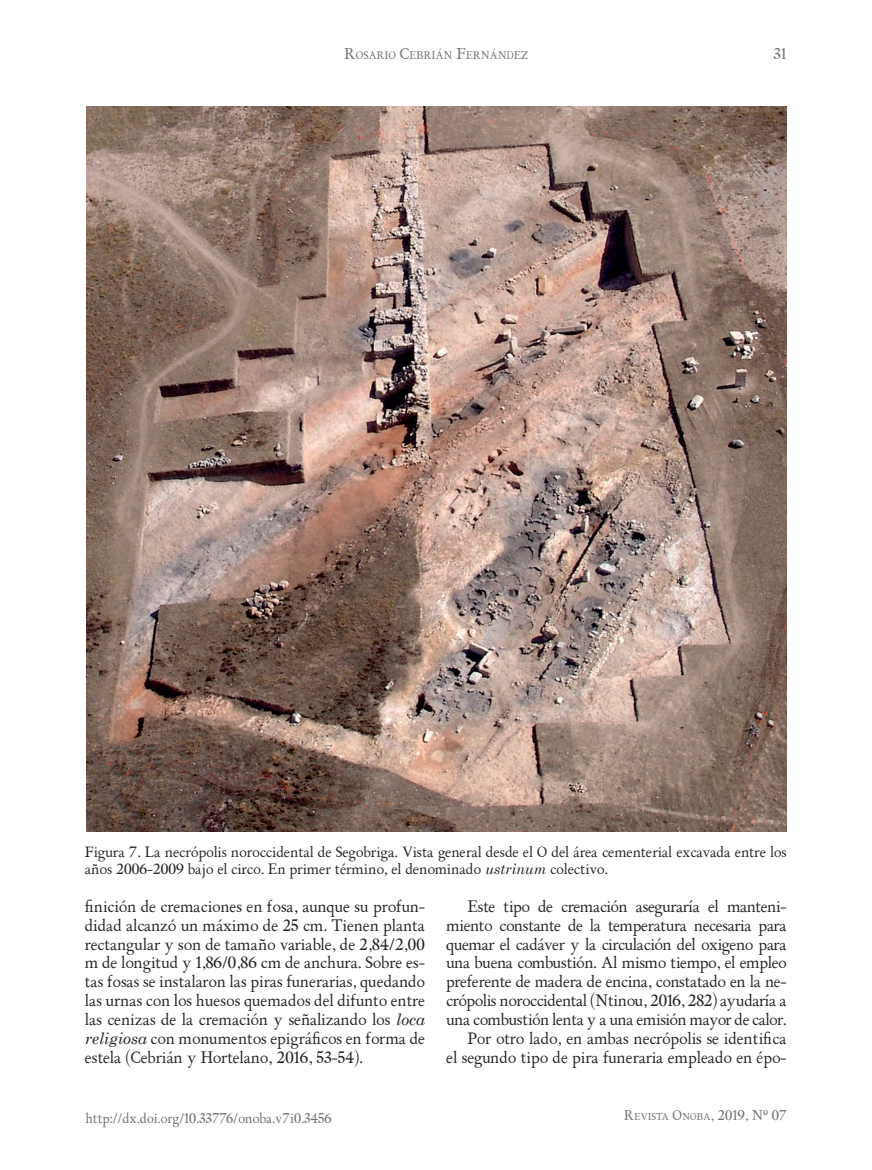
<style>
.page{position:relative;width:872px;height:1170px;background:#fff}
.page>*{position:absolute;margin:0;border:0;box-sizing:border-box;transform-origin:0 0}
.Texto_G{font:15.75px/18.9px "ALPHABETUM Unicode";color:#231f20;text-align:justify}
.t1{font:15px "ALPHABETUM Unicode";color:#6c6d70}
.Pie_de_foto{font:14.25px/17.1px "ALPHABETUM Unicode";color:#231f20}
.t2{font:13.5px "ALPHABETUM Unicode";color:#6c6d70}
.t3{font:10.5px "ALPHABETUM Unicode";color:#6c6d70}
.t4{font:9.45px "ALPHABETUM Unicode";color:#6c6d70}
.s1{font-size:15px}
.s2{font-style:italic}
.s3{font-size:13.5px}
</style>
<div class="page">
<img style="left:86px;top:106px;width:701px;height:725px">
<p class="t3" style="left:344px;top:48px;width:185px"><span class="s1">R</span>OSARIO <span class="s1">C</span>EBRIÁN <span class="s1">F</span>ERNÁNDEZ</p>
<p class="t1" style="left:774px;top:44px;width:14px">31</p>
<p class="Pie_de_foto" style="left:85px;top:843px;width:703px">Figura 7. La necrópolis noroccidental de Segobriga. Vista general desde el O del área cementerial excavada entre los años 2006-2009 bajo el circo. En primer término, el denominado <span class="s2">ustrinum</span> colectivo.</p>
<p class="Texto_G" style="left:85px;top:897px;width:342px">finición de cremaciones en fosa, aunque su profun&shy;didad alcanzó un máximo de 25 cm. Tienen planta rectangular y son de tamaño variable, de 2,84/2,00 m de longitud y 1,86/0,86 cm de anchura. Sobre es&shy;tas fosas se instalaron las piras funerarias, quedando las urnas con los huesos quemados del difunto entre las cenizas de la cremación y señalizando los <span class="s2">loca religiosa</span> con monumentos epigráficos en forma de estela (Cebrián y Hortelano, 2016, 53-54).</p>
<p class="Texto_G" style="left:446px;top:897px;width:342px;text-indent:21px">Este tipo de cremación aseguraría el manteni&shy;miento constante de la temperatura necesaria para quemar el cadáver y la circulación del oxigeno para una buena combustión. Al mismo tiempo, el empleo preferente de madera de encina, constatado en la ne&shy;crópolis noroccidental (Ntinou, 2016, 282) ayudaría a una combustión lenta y a una emisión mayor de calor.</p>
<p class="Texto_G" style="left:446px;top:1029px;width:342px;text-align:right">Por otro lado, en ambas necrópolis se identifica<br>el segundo tipo de pira funeraria empleado en épo-</p>
<p class="t2" style="left:86px;top:1109px;width:247px">http://dx.doi.org/10.33776/onoba.v7i0.3456</p>
<p class="t4" style="left:624px;top:1110px;width:165px"><span class="s3">R</span>EVISTA <span class="s3">O</span>NOBA<span class="s3">, 2019, Nº 07</span></p>
</div>
